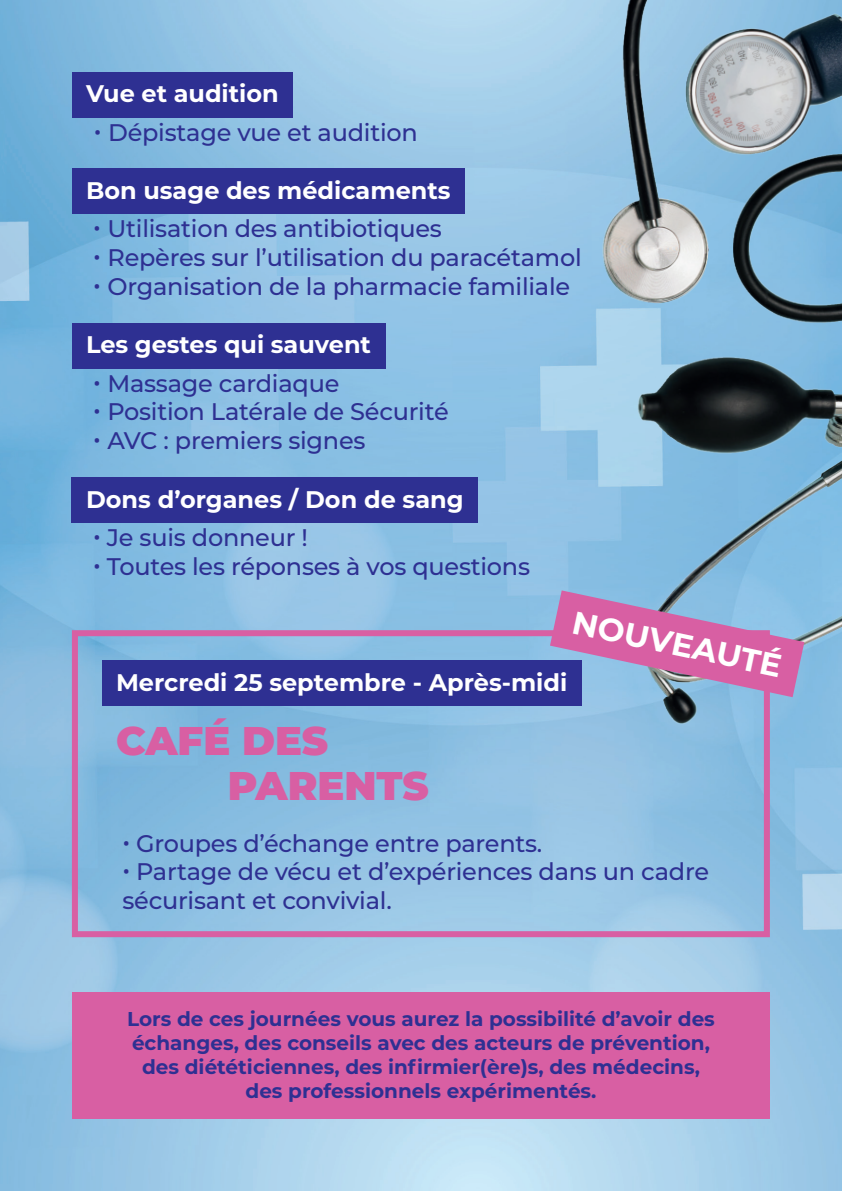
<style>
.page{position:relative;width:842px;height:1191px;background:#fff}
.page>*{position:absolute;margin:0;border:0;box-sizing:border-box;transform-origin:0 0}
.t1{font:900 40px/45.8px "Montserrat";color:#d85fa3}
.t2{font:700 32px "Montserrat";color:#fff}
.t3{font:500 24px/28.8px "Montserrat";letter-spacing:-.01em;color:#2e3092}
.t4{font:700 24px "Montserrat";color:#fff}
.t5{font:700 20px/24px "Montserrat";color:#2e3092;text-align:center}
.s1{font-family:"Roboto";font-weight:300}
</style>
<div class="page">
<img style="left:0;top:0;width:842px;height:1191px">
<img style="left:571px;top:0;width:271px;height:755px">
<div style="left:72px;top:169px;width:393px;height:45px;background:#2e3092"></div>
<div style="left:72px;top:323px;width:313px;height:45px;background:#2e3092"></div>
<div style="left:72px;top:477px;width:406px;height:46px;background:#2e3092"></div>
<div style="left:72px;top:992px;width:698px;height:127px;background:#d85fa3"></div>
<div style="left:72px;top:630px;width:698px;height:307px;border:6px solid #d85fa3"></div>
<div style="left:102px;top:660px;width:479px;height:45px;background:#2e3092"></div>
<div style="left:72px;top:72px;width:221px;height:45px;background:#2e3092"></div>
<svg style="left:550px;top:590px;width:254px;height:107px;background:#ae85ba"></svg>
<p class="t4" style="left:86px;top:76px;width:194px">Vue et audition</p>
<p class="t3" style="left:94px;top:117px;width:325px"><span class="s1">•</span> Dépistage vue et audition</p>
<p class="t4" style="left:86px;top:173px;width:366px">Bon usage des médicaments</p>
<p class="t3" style="left:93px;top:213px;width:350px"><span class="s1">•</span> Utilisation des antibiotiques</p>
<p class="t3" style="left:93px;top:242px;width:490px"><span class="s1">•</span> Repères sur l’utilisation du paracétamol</p>
<p class="t3" style="left:93px;top:271px;width:478px"><span class="s1">•</span> Organisation de la pharmacie familiale</p>
<p class="t4" style="left:86px;top:327px;width:286px">Les gestes qui sauvent</p>
<p class="t3" style="left:93px;top:368px;width:248px"><span class="s1">•</span> Massage cardiaque</p>
<p class="t3" style="left:93px;top:396px;width:357px"><span class="s1">•</span> Position Latérale de Sécurité</p>
<p class="t3" style="left:93px;top:425px;width:274px"><span class="s1">•</span> AVC : premiers signes</p>
<p class="t4" style="left:86px;top:482px;width:379px">Dons d’organes / Don de sang</p>
<p class="t3" style="left:93px;top:522px;width:216px"><span class="s1">•</span> Je suis donneur !</p>
<p class="t3" style="left:93px;top:551px;width:438px"><span class="s1">•</span> Toutes les réponses à vos questions</p>
<h2 class="t2" style="left:578px;top:599px;width:215px;rotate:12deg">NOUVEAUTÉ</h2>
<p class="t4" style="left:116px;top:664px;width:453px">Mercredi 25 septembre - Après-midi</p>
<h1 class="t1" style="left:228px;top:715px;width:202px;text-indent:-112px">CAFÉ DES<br>PARENTS</h1>
<p class="t3" style="left:122px;top:827px;width:421px"><span class="s1">•</span> Groupes d’échange entre parents.</p>
<p class="t3" style="left:122px;top:856px;width:588px"><span class="s1">•</span> Partage de vécu et d’expériences dans un cadre sécurisant et convivial.</p>
<p class="t5" style="left:127px;top:1005px;width:589px">Lors de ces journées vous aurez la possibilité d’avoir des échanges, des conseils avec des acteurs de prévention, des diététiciennes, des infirmier(ère)s, des médecins, des professionnels expérimentés.</p>
</div>
